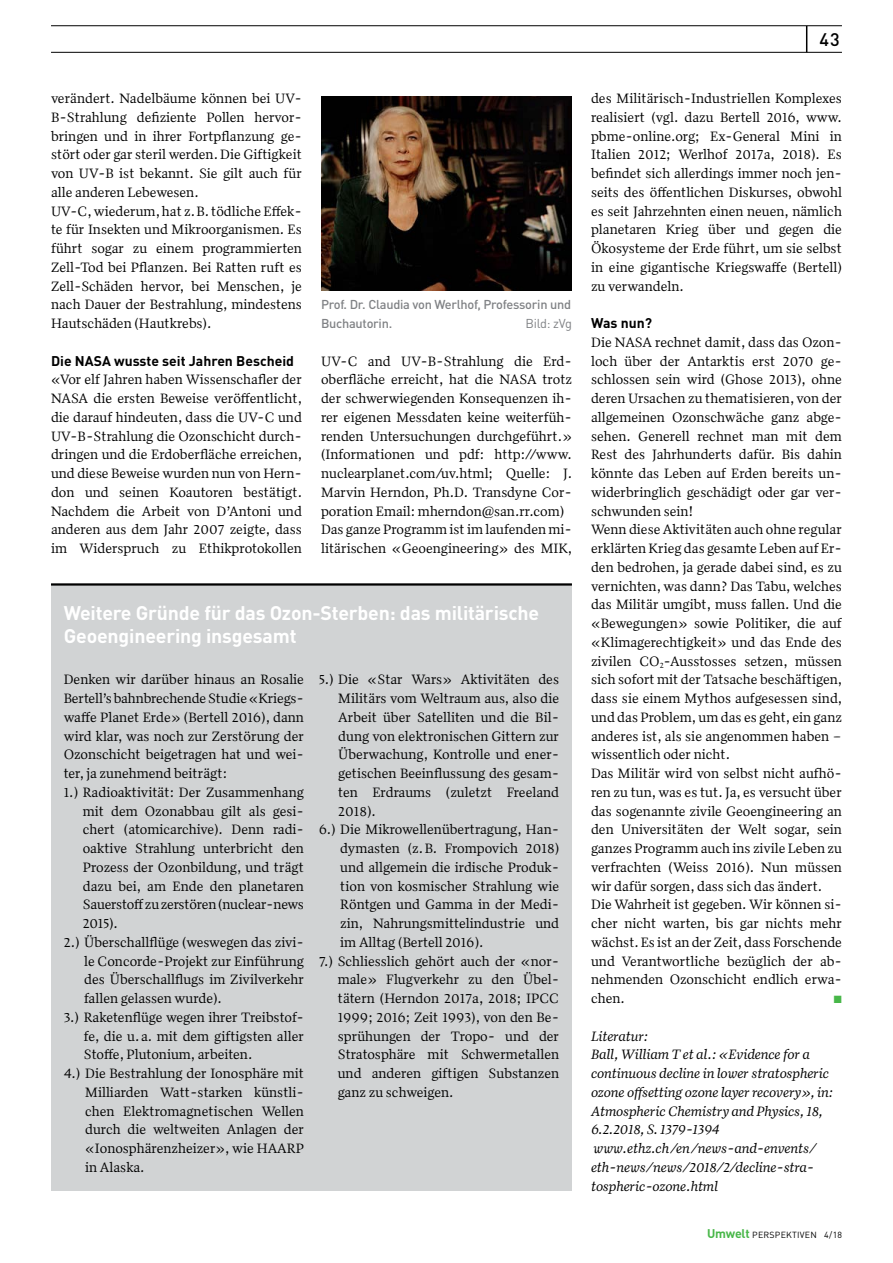
<style>
.page{position:relative;width:893px;height:1263px;background:#fff}
.page>*{position:absolute;margin:0;border:0;box-sizing:border-box;transform-origin:0 0}
.t1{font:700 19.5px/22.5px "DIN Pro";letter-spacing:-.01em;color:#fff}
.t2{font:500 18px "DIN Pro";color:#000}
.t3{font:13.95px/18.8px "Quiosco One LF";color:#000}
.t4{font:italic 13.95px/18.8px "Quiosco One LF";letter-spacing:-.01em;color:#000}
.t5{font:700 13.95px "DIN Pro";color:#000}
.t6{font:500 12.75px/18.8px "DIN Pro";letter-spacing:-.02em;color:#808285}
.t7{font:12.75px "DIN Pro";letter-spacing:-.02em;color:#808285}
.t8{font:10.5px "Zapf Dingbats Std";color:#48b749}
.t9{font:8.85px "DIN Pro";letter-spacing:.025em;color:#000}
.s1{font-weight:700;font-size:12.45px;color:#48b749}
</style>
<div class="page">
<svg style="left:806px;top:26px;width:1px;height:26px"></svg>
<hr style="left:51px;top:25px;width:791px;height:1px;background:#000">
<hr style="left:51px;top:52px;width:791px;height:1px;background:#000">
<img style="left:321px;top:97px;width:251px;height:193px">
<div style="left:51px;top:584px;width:521px;height:607px;background:#d1d3d4"></div>
<hr style="left:51px;top:583px;width:521px;height:3px;background:#000">
<p class="t3" style="left:51px;top:89px;width:252px">verändert. Nadelbäume können bei UV-B-Strahlung defiziente Pollen hervor&shy;bringen und in ihrer Fortpflanzung ge&shy;stört oder gar steril werden. Die Giftigkeit von UV-B ist bekannt. Sie gilt auch für alle anderen Lebewesen.<br>UV-C, wiederum, hat z.B. tödliche Effek&shy;te für Insekten und Mikroorganismen. Es führt sogar zu einem programmierten Zell-Tod bei Pflanzen. Bei Ratten ruft es Zell-Schäden hervor, bei Menschen, je nach Dauer der Bestrahlung, mindestens Hautschäden (Hautkrebs).</p>
<p class="t5" style="left:51px;top:349px;width:244px">Die NASA wusste seit Jahren Bescheid</p>
<p class="t3" style="left:51px;top:370px;width:253px;text-align:justify">«Vor elf Jahren haben Wissenschafler der NASA die ersten Beweise veröffentlicht, die darauf hindeuten, dass die UV-C und UV-B-Strahlung die Ozonschicht durch&shy;dringen und die Erdoberfläche erreichen, und diese Beweise wurden nun von Hern&shy;don und seinen Koautoren bestätigt.<br>Nachdem die Arbeit von D’Antoni und anderen aus dem Jahr 2007 zeigte, dass im Widerspruch zu Ethikprotokollen</p>
<p class="t6" style="left:321px;top:294px;width:252px">Prof. Dr. Claudia von Werlhof, Professorin und<br>Buchautorin.</p>
<p class="t7" style="left:525px;top:313px;width:48px">Bild: zVg</p>
<p class="t3" style="left:321px;top:351px;width:253px">UV-C and UV-B-Strahlung die Erd&shy;oberfläche erreicht, hat die NASA trotz der schwerwiegenden Konsequenzen ih&shy;rer eigenen Messdaten keine weiterfüh&shy;renden Untersuchungen durchgeführt.» (Informationen und pdf: http://www. nuclearplanet.com/uv.html; Quelle: J.<br>Marvin Herndon, Ph.D. Transdyne Cor&shy;poration Email: mherndon@san.rr.com)<br>Das ganze Programm ist im laufenden mi&shy;litärischen «Geoengineering» des MIK,</p>
<h1 class="t1" style="left:64px;top:600px;width:477px">Weitere Gründe für das Ozon-Sterben: das militärische<br>Geoengineering insgesamt</h1>
<p class="t3" style="left:64px;top:670px;width:242px">Denken wir darüber hinaus an Rosalie</p>
<p class="t3" style="left:64px;top:689px;width:242px">Bertell’s bahnbrechende Studie «Kriegs-</p>
<p class="t3" style="left:64px;top:707px;width:242px">waffe Planet Erde» (Bertell 2016), dann</p>
<p class="t3" style="left:64px;top:726px;width:242px">wird klar, was noch zur Zerstörung der</p>
<p class="t3" style="left:64px;top:745px;width:242px">Ozonschicht beigetragen hat und wei-</p>
<p class="t3" style="left:64px;top:764px;width:165px">ter, ja zunehmend beiträgt:</p>
<p class="t3" style="left:64px;top:782px;width:242px">1.) Radioaktivität: Der Zusammenhang</p>
<p class="t3" style="left:83px;top:801px;width:223px">mit dem Ozonabbau gilt als gesi-</p>
<p class="t3" style="left:83px;top:820px;width:223px">chert (atomicarchive). Denn radi-</p>
<p class="t3" style="left:83px;top:839px;width:223px">oaktive Strahlung unterbricht den</p>
<p class="t3" style="left:83px;top:857px;width:223px">Prozess der Ozonbildung, und trägt</p>
<p class="t3" style="left:83px;top:876px;width:223px">dazu bei, am Ende den planetaren</p>
<p class="t3" style="left:83px;top:895px;width:223px">Sauerstoff zu zerstören (nuclear-news</p>
<p class="t3" style="left:83px;top:914px;width:37px">2015).</p>
<p class="t3" style="left:64px;top:932px;width:242px">2.) Überschallflüge (weswegen das zivi-</p>
<p class="t3" style="left:84px;top:951px;width:221px">le Concorde-Projekt zur Einführung</p>
<p class="t3" style="left:84px;top:970px;width:221px">des Überschallflugs im Zivilverkehr</p>
<p class="t3" style="left:84px;top:989px;width:139px">fallen gelassen wurde).</p>
<p class="t3" style="left:64px;top:1007px;width:242px">3.) Raketenflüge wegen ihrer Treibstof-</p>
<p class="t3" style="left:84px;top:1026px;width:222px">fe, die u.a. mit dem giftigsten aller</p>
<p class="t3" style="left:84px;top:1045px;width:170px">Stoffe, Plutonium, arbeiten.</p>
<p class="t3" style="left:64px;top:1064px;width:242px">4.) Die Bestrahlung der Ionosphäre mit</p>
<p class="t3" style="left:85px;top:1082px;width:220px">Milliarden Watt-starken künstli-</p>
<p class="t3" style="left:85px;top:1101px;width:220px">chen Elektromagnetischen Wellen</p>
<p class="t3" style="left:85px;top:1120px;width:220px">durch die weltweiten Anlagen der</p>
<p class="t3" style="left:85px;top:1139px;width:220px">«Ionosphärenzheizer», wie HAARP</p>
<p class="t3" style="left:85px;top:1157px;width:61px">in Alaska.</p>
<p class="t3" style="left:319px;top:670px;width:242px">5.) Die «Star Wars» Aktivitäten des</p>
<p class="t3" style="left:338px;top:689px;width:222px">Militärs vom Weltraum aus, also die</p>
<p class="t3" style="left:338px;top:707px;width:222px">Arbeit über Satelliten und die Bil-</p>
<p class="t3" style="left:338px;top:726px;width:222px">dung von elektronischen Gittern zur</p>
<p class="t3" style="left:338px;top:745px;width:222px">Überwachung, Kontrolle und ener-</p>
<p class="t3" style="left:338px;top:764px;width:222px">getischen Beeinflussung des gesam-</p>
<p class="t3" style="left:338px;top:782px;width:222px">ten Erdraums (zuletzt Freeland</p>
<p class="t3" style="left:338px;top:801px;width:39px">2018).</p>
<p class="t3" style="left:319px;top:820px;width:242px">6.) Die Mikrowellenübertragung, Han-</p>
<p class="t3" style="left:340px;top:839px;width:220px">dymasten (z.B. Frompovich 2018)</p>
<p class="t3" style="left:340px;top:857px;width:220px">und allgemein die irdische Produk-</p>
<p class="t3" style="left:340px;top:876px;width:220px">tion von kosmischer Strahlung wie</p>
<p class="t3" style="left:340px;top:895px;width:220px">Röntgen und Gamma in der Medi-</p>
<p class="t3" style="left:340px;top:914px;width:220px">zin, Nahrungsmittelindustrie und</p>
<p class="t3" style="left:340px;top:932px;width:145px">im Alltag (Bertell 2016).</p>
<p class="t3" style="left:319px;top:951px;width:242px">7.) Schliesslich gehört auch der «nor-</p>
<p class="t3" style="left:338px;top:970px;width:220px">male» Flugverkehr zu den Übel-</p>
<p class="t3" style="left:338px;top:989px;width:223px">tätern (Herndon 2017a, 2018; IPCC</p>
<p class="t3" style="left:338px;top:1007px;width:223px">1999; 2016; Zeit 1993), von den Be-</p>
<p class="t3" style="left:338px;top:1026px;width:223px">sprühungen der Tropo- und der</p>
<p class="t3" style="left:338px;top:1045px;width:223px">Stratosphäre mit Schwermetallen</p>
<p class="t3" style="left:338px;top:1064px;width:223px">und anderen giftigen Substanzen</p>
<p class="t3" style="left:338px;top:1082px;width:117px">ganz zu schweigen.</p>
<p class="t2" style="left:819px;top:25px;width:22px">43</p>
<p class="t3" style="left:591px;top:89px;width:252px;text-align:justify">des Militärisch-Industriellen Komplexes realisiert (vgl. dazu Bertell 2016, www. pbme-online.org; Ex-General Mini in Italien 2012; Werlhof 2017a, 2018). Es befindet sich allerdings immer noch jen&shy;seits des öffentlichen Diskurses, obwohl es seit Jahrzehnten einen neuen, nämlich planetaren Krieg über und gegen die Ökosysteme der Erde führt, um sie selbst in eine gigantische Kriegswaffe (Bertell) zu verwandeln.</p>
<p class="t5" style="left:591px;top:311px;width:62px">Was nun?</p>
<p class="t3" style="left:591px;top:332px;width:253px">Die NASA rechnet damit, dass das Ozon&shy;loch über der Antarktis erst 2070 ge&shy;schlossen sein wird (Ghose 2013), ohne deren Ursachen zu thematisieren, von der allgemeinen Ozonschwäche ganz abge&shy;sehen. Generell rechnet man mit dem Rest des Jahrhunderts dafür. Bis dahin könnte das Leben auf Erden bereits un&shy;widerbringlich geschädigt oder gar ver&shy;schwunden sein!<br>Wenn diese Aktivitäten auch ohne regular erklärten Krieg das gesamte Leben auf Er&shy;den bedrohen, ja gerade dabei sind, es zu vernichten, was dann? Das Tabu, welches das Militär umgibt, muss fallen. Und die «Bewegungen» sowie Politiker, die auf «Klimagerechtigkeit» und das Ende des zivilen CO<sub>2</sub>-Ausstosses setzen, müssen sich sofort mit der Tatsache beschäftigen, dass sie einem Mythos aufgesessen sind, und das Problem, um das es geht, ein ganz anderes ist, als sie angenommen haben – wissentlich oder nicht.<br>Das Militär wird von selbst nicht aufhö&shy;ren zu tun, was es tut. Ja, es versucht über das sogenannte zivile Geoengineering an den Universitäten der Welt sogar, sein ganzes Programm auch ins zivile Leben zu verfrachten (Weiss 2016). Nun müssen wir dafür sorgen, dass sich das ändert.<br>Die Wahrheit ist gegeben. Wir können si&shy;cher nicht warten, bis gar nichts mehr wächst. Es ist an der Zeit, dass Forschende und Verantwortliche bezüglich der ab&shy;nehmenden Ozonschicht endlich erwa&shy;chen.</p>
<p class="t8" style="left:834px;top:994px;width:9px">■</p>
<p class="t4" style="left:591px;top:1026px;width:244px">Literatur:<br>Ball, William T et al.: «Evidence for a continuous decline in lower stratospheric ozone offsetting ozone layer recovery», in:<br>Atmospheric Chemistry and Physics, 18, 6.2.2018, S. 1379-1394 www.ethz.ch/en/news-and-envents/ eth-news/news/2018/2/decline-stra&shy;tospheric-ozone.html</p>
<p class="t9" style="left:707px;top:1227px;width:136px"><span class="s1">Umwelt</span> PERSPEKTIVEN 4/18</p>
</div>
